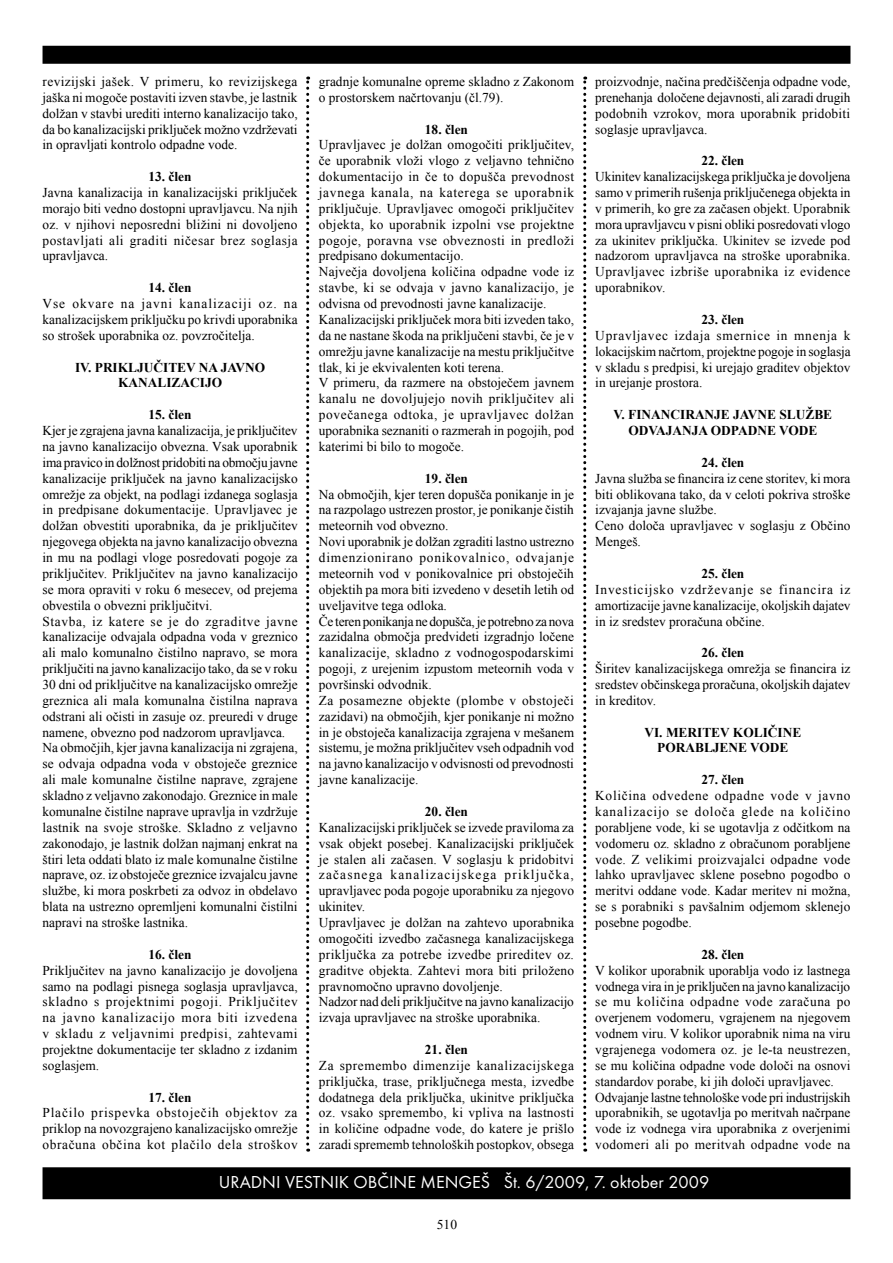
<style>
.page{position:relative;width:893px;height:1263px;background:#fff}
.page>*{position:absolute;margin:0;border:0;box-sizing:border-box;transform-origin:0 0}
.t1{font:18px "Futura TEE";color:#fff}
.t2{font:13.5px/15.9px "Times New Roman";color:#000;text-align:justify}
.t3{font:700 13.5px/15.9px "Times New Roman";color:#000;text-align:center}
</style>
<div class="page">
<div style="left:43px;top:1168px;width:807px;height:30px;background:#000"></div>
<div style="left:43px;top:1167px;width:807px;height:32px;border:2px solid #000"></div>
<div style="left:43px;top:46px;width:807px;height:18px;background:#000"></div>
<svg style="left:306px;top:77px;width:3px;height:1074px"></svg>
<svg style="left:583px;top:77px;width:3px;height:1074px"></svg>
<p class="t2" style="left:43px;top:73px;width:257px">revizijski jašek. V primeru, ko revizijskega jaška ni mogoče postaviti izven stavbe, je lastnik dolžan v stavbi urediti interno kanalizacijo tako, da bo kanalizacijski priključek možno vzdrževati in opravljati kontrolo odpadne vode.</p>
<p class="t3" style="left:149px;top:168px;width:45px">13. člen</p>
<p class="t2" style="left:43px;top:184px;width:257px">Javna kanalizacija in kanalizacijski priključek morajo biti vedno dostopni upravljavcu. Na njih oz. v njihovi neposredni bližini ni dovoljeno postavljati ali graditi ničesar brez soglasja upravljavca.</p>
<p class="t3" style="left:149px;top:279px;width:45px">14. člen</p>
<p class="t2" style="left:43px;top:295px;width:257px">Vse okvare na javni kanalizaciji oz. na kanalizacijskem priključku po krivdi uporabnika so strošek uporabnika oz. povzročitelja.</p>
<p class="t3" style="left:75px;top:359px;width:192px">IV. PRIKLJUČITEV NA JAVNO<br>KANALIZACIJO</p>
<p class="t3" style="left:149px;top:406px;width:45px">15. člen</p>
<p class="t2" style="left:43px;top:422px;width:257px;text-align:left">Kjer je zgrajena javna kanalizacija, je priključitev na javno kanalizacijo obvezna. Vsak uporabnik ima pravico in dolžnost pridobiti na območju javne kanalizacije priključek na javno kanalizacijsko omrežje za objekt, na podlagi izdanega soglasja in predpisane dokumentacije. Upravljavec je dolžan obvestiti uporabnika, da je priključitev njegovega objekta na javno kanalizacijo obvezna in mu na podlagi vloge posredovati pogoje za priključitev. Priključitev na javno kanalizacijo se mora opraviti v roku 6 mesecev, od prejema obvestila o obvezni priključitvi.<br>Stavba, iz katere se je do zgraditve javne kanalizacije odvajala odpadna voda v greznico ali malo komunalno čistilno napravo, se mora priključiti na javno kanalizacijo tako, da se v roku 30 dni od priključitve na kanalizacijsko omrežje greznica ali mala komunalna čistilna naprava odstrani ali očisti in zasuje oz. preuredi v druge namene, obvezno pod nadzorom upravljavca.<br>Na območjih, kjer javna kanalizacija ni zgrajena, se odvaja odpadna voda v obstoječe greznice ali male komunalne čistilne naprave, zgrajene skladno z veljavno zakonodajo. Greznice in male komunalne čistilne naprave upravlja in vzdržuje lastnik na svoje stroške. Skladno z veljavno zakonodajo, je lastnik dolžan najmanj enkrat na štiri leta oddati blato iz male komunalne čistilne naprave, oz. iz obstoječe greznice izvajalcu javne službe, ki mora poskrbeti za odvoz in obdelavo blata na ustrezno opremljeni komunalni čistilni napravi na stroške lastnika.</p>
<p class="t3" style="left:149px;top:946px;width:45px">16. člen</p>
<p class="t2" style="left:43px;top:962px;width:257px">Priključitev na javno kanalizacijo je dovoljena samo na podlagi pisnega soglasja upravljavca, skladno s projektnimi pogoji. Priključitev na javno kanalizacijo mora biti izvedena v skladu z veljavnimi predpisi, zahtevami projektne dokumentacije ter skladno z izdanim soglasjem.</p>
<p class="t3" style="left:149px;top:1089px;width:45px">17. člen</p>
<p class="t2" style="left:43px;top:1105px;width:257px">Plačilo prispevka obstoječih objektov za priklop na novozgrajeno kanalizacijsko omrežje obračuna občina kot plačilo dela stroškov</p>
<p class="t2" style="left:319px;top:73px;width:257px">gradnje komunalne opreme skladno z Zakonom o prostorskem načrtovanju (čl.79).</p>
<p class="t3" style="left:425px;top:121px;width:45px">18. člen</p>
<p class="t2" style="left:319px;top:137px;width:257px;text-align:left">Upravljavec je dolžan omogočiti priključitev, če uporabnik vloži vlogo z veljavno tehnično dokumentacijo in če to dopušča prevodnost javnega kanala, na katerega se uporabnik priključuje. Upravljavec omogoči priključitev objekta, ko uporabnik izpolni vse projektne pogoje, poravna vse obveznosti in predloži predpisano dokumentacijo.<br>Največja dovoljena količina odpadne vode iz stavbe, ki se odvaja v javno kanalizacijo, je odvisna od prevodnosti javne kanalizacije.<br>Kanalizacijski priključek mora biti izveden tako, da ne nastane škoda na priključeni stavbi, če je v omrežju javne kanalizacije na mestu priključitve tlak, ki je ekvivalenten koti terena.<br>V primeru, da razmere na obstoječem javnem kanalu ne dovoljujejo novih priključitev ali povečanega odtoka, je upravljavec dolžan uporabnika seznaniti o razmerah in pogojih, pod katerimi bi bilo to mogoče.</p>
<p class="t3" style="left:425px;top:470px;width:45px">19. člen</p>
<p class="t2" style="left:319px;top:486px;width:257px;text-align:left">Na območjih, kjer teren dopušča ponikanje in je na razpolago ustrezen prostor, je ponikanje čistih meteornih vod obvezno.<br>Novi uporabnik je dolžan zgraditi lastno ustrezno dimenzionirano ponikovalnico, odvajanje meteornih vod v ponikovalnice pri obstoječih objektih pa mora biti izvedeno v desetih letih od uveljavitve tega odloka.<br>Če teren ponikanja ne dopušča, je potrebno za nova zazidalna območja predvideti izgradnjo ločene kanalizacije, skladno z vodnogospodarskimi pogoji, z urejenim izpustom meteornih voda v površinski odvodnik.<br>Za posamezne objekte (plombe v obstoječi zazidavi) na območjih, kjer ponikanje ni možno in je obstoječa kanalizacija zgrajena v mešanem sistemu, je možna priključitev vseh odpadnih vod na javno kanalizacijo v odvisnosti od prevodnosti javne kanalizacije.</p>
<p class="t3" style="left:425px;top:803px;width:45px">20. člen</p>
<p class="t2" style="left:319px;top:819px;width:257px;text-align:left">Kanalizacijski priključek se izvede praviloma za vsak objekt posebej. Kanalizacijski priključek je stalen ali začasen. V soglasju k pridobitvi začasnega kanalizacijskega priključka, upravljavec poda pogoje uporabniku za njegovo ukinitev.<br>Upravljavec je dolžan na zahtevo uporabnika omogočiti izvedbo začasnega kanalizacijskega priključka za potrebe izvedbe prireditev oz. graditve objekta. Zahtevi mora biti priloženo pravnomočno upravno dovoljenje.<br>Nadzor nad deli priključitve na javno kanalizacijo izvaja upravljavec na stroške uporabnika.</p>
<p class="t3" style="left:425px;top:1041px;width:45px">21. člen</p>
<p class="t2" style="left:319px;top:1057px;width:257px">Za spremembo dimenzije kanalizacijskega priključka, trase, priključnega mesta, izvedbe dodatnega dela priključka, ukinitve priključka oz. vsako spremembo, ki vpliva na lastnosti in količine odpadne vode, do katere je prišlo zaradi sprememb tehnoloških postopkov, obsega</p>
<p class="t2" style="left:595px;top:73px;width:257px">proizvodnje, načina predčiščenja odpadne vode, prenehanja določene dejavnosti, ali zaradi drugih podobnih vzrokov, mora uporabnik pridobiti soglasje upravljavca.</p>
<p class="t3" style="left:701px;top:152px;width:45px">22. člen</p>
<p class="t2" style="left:595px;top:168px;width:257px">Ukinitev kanalizacijskega priključka je dovoljena samo v primerih rušenja priključenega objekta in v primerih, ko gre za začasen objekt. Uporabnik mora upravljavcu v pisni obliki posredovati vlogo za ukinitev priključka. Ukinitev se izvede pod nadzorom upravljavca na stroške uporabnika.<br>Upravljavec izbriše uporabnika iz evidence uporabnikov.</p>
<p class="t3" style="left:701px;top:311px;width:45px">23. člen</p>
<p class="t2" style="left:595px;top:327px;width:257px">Upravljavec izdaja smernice in mnenja k lokacijskim načrtom, projektne pogoje in soglasja v skladu s predpisi, ki urejajo graditev objektov in urejanje prostora.</p>
<p class="t3" style="left:614px;top:406px;width:220px">V. FINANCIRANJE JAVNE SLUŽBE<br>ODVAJANJA ODPADNE VODE</p>
<p class="t3" style="left:701px;top:454px;width:45px">24. člen</p>
<p class="t2" style="left:595px;top:470px;width:257px;text-align:left">Javna služba se financira iz cene storitev, ki mora biti oblikovana tako, da v celoti pokriva stroške izvajanja javne službe.<br>Ceno določa upravljavec v soglasju z Občino Mengeš.</p>
<p class="t3" style="left:701px;top:565px;width:45px">25. člen</p>
<p class="t2" style="left:595px;top:581px;width:257px">Investicijsko vzdrževanje se financira iz amortizacije javne kanalizacije, okoljskih dajatev in iz sredstev proračuna občine.</p>
<p class="t3" style="left:701px;top:644px;width:45px">26. člen</p>
<p class="t2" style="left:595px;top:660px;width:257px">Širitev kanalizacijskega omrežja se financira iz sredstev občinskega proračuna, okoljskih dajatev in kreditov.</p>
<p class="t3" style="left:644px;top:724px;width:158px">VI. MERITEV KOLIČINE<br>PORABLJENE VODE</p>
<p class="t3" style="left:701px;top:771px;width:45px">27. člen</p>
<p class="t2" style="left:595px;top:787px;width:257px">Količina odvedene odpadne vode v javno kanalizacijo se določa glede na količino porabljene vode, ki se ugotavlja z odčitkom na vodomeru oz. skladno z obračunom porabljene vode. Z velikimi proizvajalci odpadne vode lahko upravljavec sklene posebno pogodbo o meritvi oddane vode. Kadar meritev ni možna, se s porabniki s pavšalnim odjemom sklenejo posebne pogodbe.</p>
<p class="t3" style="left:701px;top:946px;width:45px">28. člen</p>
<p class="t2" style="left:595px;top:962px;width:257px;text-align:left">V kolikor uporabnik uporablja vodo iz lastnega vodnega vira in je priključen na javno kanalizacijo se mu količina odpadne vode zaračuna po overjenem vodomeru, vgrajenem na njegovem vodnem viru. V kolikor uporabnik nima na viru vgrajenega vodomera oz. je le-ta neustrezen, se mu količina odpadne vode določi na osnovi standardov porabe, ki jih določi upravljavec.<br>Odvajanje lastne tehnološke vode pri industrijskih uporabnikih, se ugotavlja po meritvah načrpane vode iz vodnega vira uporabnika z overjenimi vodomeri ali po meritvah odpadne vode na</p>
<h1 class="t1" style="left:219px;top:1171px;width:492px">URADNI VESTNIK OBČINE MENGEŠ Št. 6/2009, 7. oktober 2009</h1>
<p class="t2" style="left:437px;top:1217px;width:22px">510</p>
</div>
